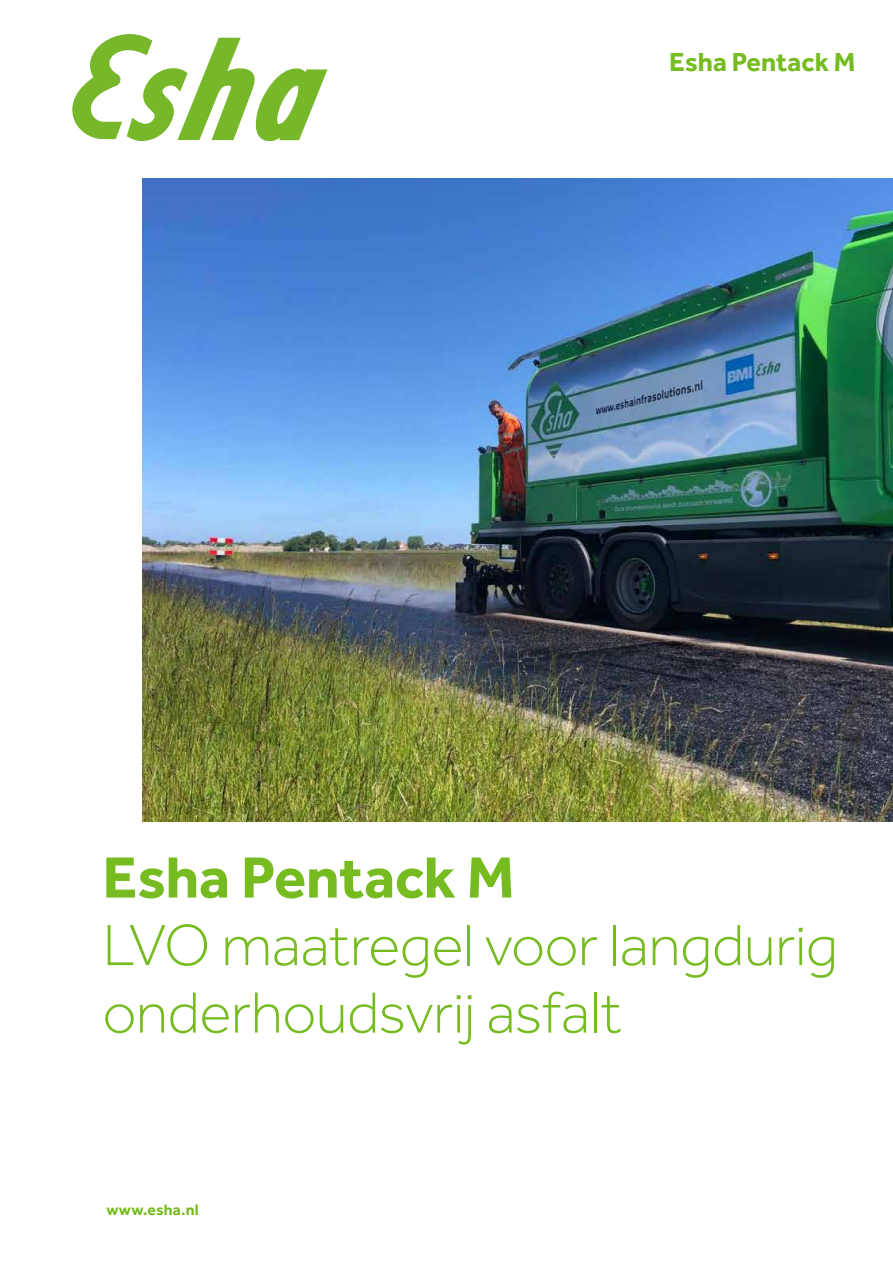
<style>
.page{position:relative;width:893px;height:1263px;background:#fff}
.page>*{position:absolute;margin:0;border:0;box-sizing:border-box;transform-origin:0 0}
.t1{font:300 60px/67.5px "Effra";letter-spacing:-.005em;color:#76bc21}
.t2{font:700 60px "Effra";letter-spacing:-.005em;color:#76bc21}
.t3{font:700 27px "Effra";color:#76bc21}
.t4{font:700 15.75px "Effra";letter-spacing:.01em;color:#76bc21}
</style>
<div class="page">
<img style="left:143px;top:179px;width:750px;height:642px">
<svg style="left:72px;top:34px;width:255px;height:107px"></svg>
<p class="t3" style="left:669px;top:46px;width:188px">Esha Pentack M</p>
<p class="t2" style="left:102px;top:841px;width:414px">Esha Pentack M</p>
<p class="t1" style="left:102px;top:911px;width:737px">LVO maatregel voor langdurig onderhoudsvrij asfalt</p>
<p class="t4" style="left:106px;top:1200px;width:94px">www.esha.nl</p>
</div>
